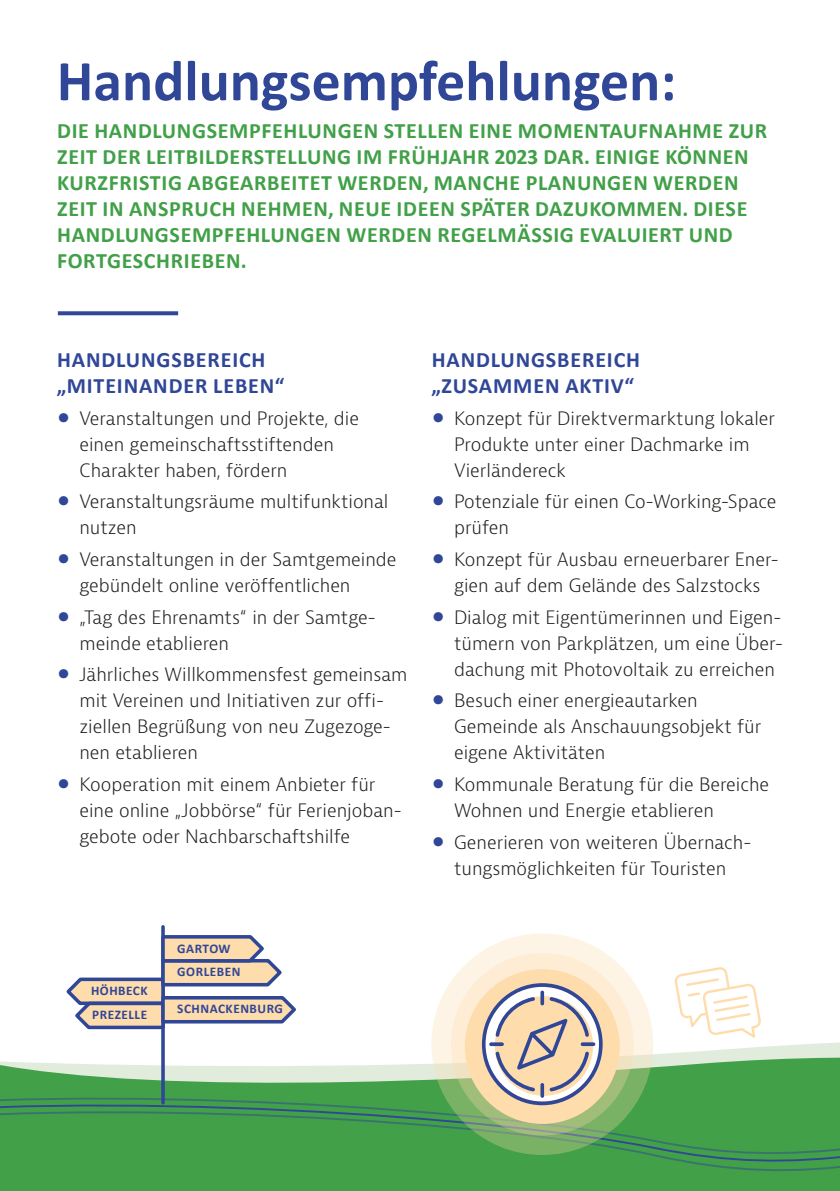
<style>
.page{position:relative;width:840px;height:1191px;background:#fff}
.page>*{position:absolute;margin:0;border:0;box-sizing:border-box;transform-origin:0 0}
.t1{font:700 58px "Calibri";color:#304697}
.t2{font:700 22px/26px "Calibri";letter-spacing:.03em;color:#41a048}
.t3{font:700 22px/26px "Calibri";letter-spacing:.04em;color:#304697}
.t4{font:300 18px/26px "Bernina Sans";color:#1d1d1b}
.t5{font:700 13.2px/24px "Calibri";letter-spacing:.04em;color:#304697}
.s1{font-family:"Cora";font-weight:700;font-size:22.4px;color:#304697}
</style>
<div class="page">
<div style="left:0;top:1180px;width:839px;height:11px;background:#41a048"></div>
<svg style="left:0;top:1042px;width:839px;height:138px;background:#64af6c"></svg>
<svg style="left:161px;top:926px;width:4px;height:176px"></svg>
<svg style="left:66px;top:933px;width:230px;height:98px"></svg>
<svg style="left:431px;top:933px;width:222px;height:222px;background:#c6d6b1"></svg>
<svg style="left:450px;top:953px;width:183px;height:182px;background:#dddab5"></svg>
<div style="left:464px;top:969px;width:155px;height:155px;background:#fedcac;border-radius:50%"></div>
<svg style="left:481px;top:983px;width:121px;height:122px"></svg>
<svg style="left:580px;top:1042px;width:15px;height:4px"></svg>
<svg style="left:489px;top:1042px;width:14px;height:4px"></svg>
<hr style="left:540px;top:990px;width:3px;height:15px;background:#304697;border-radius:2px">
<hr style="left:540px;top:1083px;width:3px;height:14px;background:#304697;border-radius:2px">
<svg style="left:674px;top:967px;width:87px;height:71px"></svg>
<svg style="left:58px;top:311px;width:120px;height:4px"></svg>
<h1 class="t1" style="left:57px;top:40px;width:620px">Handlungsempfehlungen:</h1>
<p class="t2" style="left:57px;top:116px;width:711px">DIE HANDLUNGSEMPFEHLUNGEN STELLEN EINE MOMENTAUFNAHME ZUR ZEIT DER LEITBILDERSTELLUNG IM FRÜHJAHR 2023 DAR. EINIGE KÖNNEN KURZFRISTIG ABGEARBEITET WERDEN, MANCHE PLANUNGEN WERDEN ZEIT IN ANSPRUCH NEHMEN, NEUE IDEEN SPÄTER DAZUKOMMEN. DIESE HANDLUNGSEMPFEHLUNGEN WERDEN REGELMÄSSIG EVALUIERT UND FORTGESCHRIEBEN.</p>
<p class="t3" style="left:57px;top:346px;width:229px">HANDLUNGSBEREICH „MITEINANDER LEBEN“</p>
<p class="t4" style="left:79px;top:405px;width:281px;text-indent:-23px"><span class="s1">○</span> Veranstaltungen und Projekte, die einen gemeinschaftsstiftenden<br>Charakter haben, fördern</p>
<p class="t4" style="left:79px;top:489px;width:310px;text-indent:-23px"><span class="s1">○</span> Veranstaltungsräume multifunktional nutzen</p>
<p class="t4" style="left:79px;top:547px;width:318px;text-indent:-23px"><span class="s1">○</span> Veranstaltungen in der Samtgemeinde gebündelt online veröffentlichen</p>
<p class="t4" style="left:79px;top:604px;width:297px;text-indent:-23px"><span class="s1">○</span> „Tag des Ehrenamts“ in der Samtge&shy;meinde etablieren</p>
<p class="t4" style="left:79px;top:662px;width:329px;text-indent:-23px"><span class="s1">○</span> Jährliches Willkommensfest gemeinsam mit Vereinen und Initiativen zur offi&shy;ziellen Begrüßung von neu Zugezoge&shy;nen etablieren</p>
<p class="t4" style="left:79px;top:772px;width:323px;text-indent:-23px"><span class="s1">○</span> Kooperation mit einem Anbieter für eine online „Jobbörse“ für Ferienjoban&shy;gebote oder Nachbarschaftshilfe</p>
<p class="t3" style="left:431px;top:346px;width:210px">HANDLUNGSBEREICH „ZUSAMMEN AKTIV“</p>
<p class="t4" style="left:454px;top:405px;width:322px;text-indent:-23px"><span class="s1">○</span> Konzept für Direktvermarktung lokaler<br>Produkte unter einer Dachmarke im<br>Vierländereck</p>
<p class="t4" style="left:454px;top:489px;width:324px;text-indent:-23px"><span class="s1">○</span> Potenziale für einen Co-Working-Space prüfen</p>
<p class="t4" style="left:431px;top:547px;width:349px;text-align:center"><span class="s1">○</span> Konzept für Ausbau erneuerbarer Ener&shy;gien auf dem Gelände des Salzstocks</p>
<p class="t4" style="left:454px;top:604px;width:330px;text-align:justify;text-indent:-23px"><span class="s1">○</span> Dialog mit Eigentümerinnen und Eigen&shy;tümern von Parkplätzen, um eine Über&shy;dachung mit Photovoltaik zu erreichen</p>
<p class="t4" style="left:454px;top:688px;width:308px;text-indent:-23px"><span class="s1">○</span> Besuch einer energieautarken<br>Gemeinde als Anschauungsobjekt für eigene Aktivitäten</p>
<p class="t4" style="left:454px;top:772px;width:316px;text-indent:-23px"><span class="s1">○</span> Kommunale Beratung für die Bereiche<br>Wohnen und Energie etablieren</p>
<p class="t4" style="left:431px;top:829px;width:321px;text-align:center"><span class="s1">○</span> Generieren von weiteren Übernach&shy;tungsmöglichkeiten für Touristen</p>
<p class="t5" style="left:91px;top:978px;width:58px">HÖHBECK<br>PREZELLE</p>
<p class="t5" style="left:177px;top:935px;width:65px">GARTOW<br>GORLEBEN</p>
<p class="t5" style="left:177px;top:996px;width:107px">SCHNACKENBURG</p>
</div>
